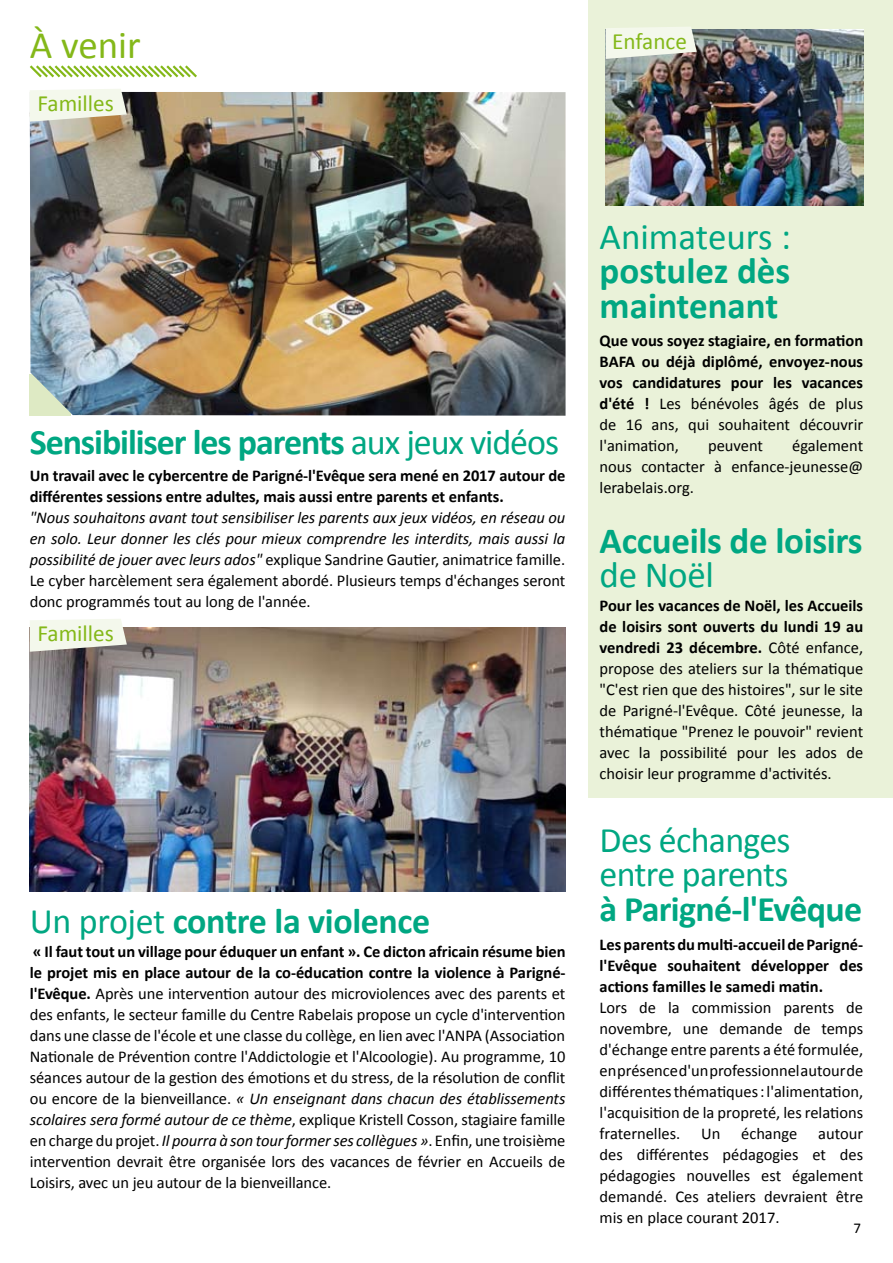
<style>
.page{position:relative;width:893px;height:1263px;background:#fff}
.page>*{position:absolute;margin:0;border:0;box-sizing:border-box;transform-origin:0 0}
.t1{font:39px "Calibri";color:#84b819}
.t2{font:700 37.05px/34.5px "Calibri";letter-spacing:-.01em;color:#00a782}
.t3{font:37.05px "Calibri";letter-spacing:-.01em;color:#00a782}
.t4{font:700 36px "Calibri";letter-spacing:-.03em;color:#00a782}
.t5{font:700 36px "Calibri";letter-spacing:-.01em;color:#00a782}
.t6{font:36px/34.5px "Calibri";letter-spacing:-.02em;color:#00a782}
.t7{font:23.25px "Calibri";color:#84b819}
.t8{font:16.5px/21px "Calibri";color:#000;text-align:justify}
.t9{font:700 16.5px/21px "Calibri";letter-spacing:-.005em;color:#000;text-align:justify}
.t10{font:italic 16.5px/21px "Calibri";letter-spacing:-.005em;color:#000;text-align:justify}
.t11{font:15px "Calibri";color:#000}
.s1{font-weight:400}
.s2{font-style:normal}
.s3{font-weight:700}
.s4{font-style:italic}
</style>
<div class="page">
<img style="left:30px;top:628px;width:536px;height:263px">
<div style="left:588px;top:0;width:305px;height:798px;background:#eaf2d9"></div>
<img style="left:606px;top:30px;width:257px;height:175px">
<img style="left:30px;top:92px;width:536px;height:324px">
<svg style="left:30px;top:89px;width:97px;height:33px"></svg>
<svg style="left:30px;top:65px;width:167px;height:13px"></svg>
<svg style="left:30px;top:619px;width:97px;height:33px"></svg>
<svg style="left:606px;top:27px;width:91px;height:32px"></svg>
<h1 class="t1" style="left:30px;top:21px;width:113px">À venir</h1>
<h3 class="t7" style="left:37px;top:89px;width:78px">Familles</h3>
<h3 class="t7" style="left:612px;top:27px;width:76px">Enfance</h3>
<h3 class="t4" style="left:30px;top:420px;width:531px">Sensibiliser les parents <span class="s1">aux jeux vidéos</span></h3>
<p class="t9" style="left:30px;top:464px;width:537px">Un travail avec le cybercentre de Parigné-l'Evêque sera mené en 2017 autour de différentes sessions entre adultes, mais aussi entre parents et enfants.</p>
<p class="t10" style="left:30px;top:506px;width:537px">"Nous souhaitons avant tout sensibiliser les parents aux jeux vidéos, en réseau ou en solo. Leur donner les clés pour mieux comprendre les interdits, mais aussi la possibilité de jouer avec leurs ados" <span class="s2">explique Sandrine Gautier, animatrice famille.<br>Le cyber harcèlement sera également abordé. Plusieurs temps d'échanges seront donc programmés tout au long de l'année.</span></p>
<h3 class="t7" style="left:37px;top:619px;width:78px">Familles</h3>
<h3 class="t5" style="left:30px;top:898px;width:402px"><span class="s1">Un projet</span> contre la violence</h3>
<p class="t8" style="left:30px;top:940px;width:537px"><span class="s3">« Il faut tout un village pour éduquer un enfant ». Ce dicton africain résume bien le projet mis en place autour de la co-éducation contre la violence à Parigné&shy;l'Evêque.</span> Après une intervention autour des microviolences avec des parents et des enfants, le secteur famille du Centre Rabelais propose un cycle d'intervention dans une classe de l'école et une classe du collège, en lien avec l'ANPA (Association Nationale de Prévention contre l'Addictologie et l'Alcoologie). Au programme, 10 séances autour de la gestion des émotions et du stress, de la résolution de conflit ou encore de la bienveillance. <span class="s4">« Un enseignant dans chacun des établissements scolaires sera formé autour de ce thème</span>, explique Kristell Cosson, stagiaire famille en charge du projet. <span class="s4">Il pourra à son tour former ses collègues »</span>. Enfin, une troisième intervention devrait être organisée lors des vacances de février en Accueils de Loisirs, avec un jeu autour de la bienveillance.</p>
<h2 class="t3" style="left:600px;top:214px;width:193px">Animateurs :</h2>
<h2 class="t2" style="left:600px;top:252px;width:192px">postulez dès maintenant</h2>
<p class="t9" style="left:600px;top:329px;width:265px">Que vous soyez stagiaire, en formation BAFA ou déjà diplômé, envoyez-nous vos candidatures pour les vacances d'été ! <span class="s1">Les bénévoles âgés de plus de 16 ans, qui souhaitent découvrir l'animation,</span></p>
<p class="t8" style="left:600px;top:434px;width:265px;text-indent:193px">également nous contacter à enfance-jeunesse@ lerabelais.org.</p>
<p class="t8" style="left:708px;top:434px;width:57px">peuvent</p>
<h2 class="t2" style="left:600px;top:522px;width:265px">Accueils de loisirs</h2>
<h2 class="t3" style="left:600px;top:552px;width:116px">de Noël</h2>
<p class="t8" style="left:600px;top:594px;width:265px"><span class="s3">Pour les vacances de Noël, les Accueils de loisirs sont ouverts du lundi 19 au vendredi 23 décembre.</span> Côté enfance, propose des ateliers sur la thématique "C'est rien que des histoires", sur le site de Parigné-l'Evêque. Côté jeunesse, la thématique "Prenez le pouvoir" revient avec la possibilité pour les ados de choisir leur programme d'activités.</p>
<h3 class="t6" style="left:600px;top:821px;width:193px">Des échanges entre parents</h3>
<h3 class="t4" style="left:600px;top:887px;width:264px">à Parigné-l'Evêque</h3>
<p class="t9" style="left:600px;top:933px;width:265px">Les parents du multi-accueil de Parigné&shy;l'Evêque souhaitent développer des actions familles le samedi matin.</p>
<p class="t8" style="left:600px;top:996px;width:265px">Lors de la commission parents de novembre, une demande de temps d'échange entre parents a été formulée, en présence d'un professionnel autour de différentes thématiques: l'alimentation, l'acquisition de la propreté, les relations fraternelles.</p>
<p class="t8" style="left:701px;top:1122px;width:21px">Un</p>
<p class="t8" style="left:741px;top:1122px;width:58px">échange</p>
<p class="t8" style="left:600px;top:1122px;width:265px;text-indent:219px">autour des différentes pédagogies et des pédagogies nouvelles est également demandé. Ces ateliers devraient être mis en place courant 2017.</p>
<p class="t11" style="left:854px;top:1218px;width:9px">7</p>
</div>
